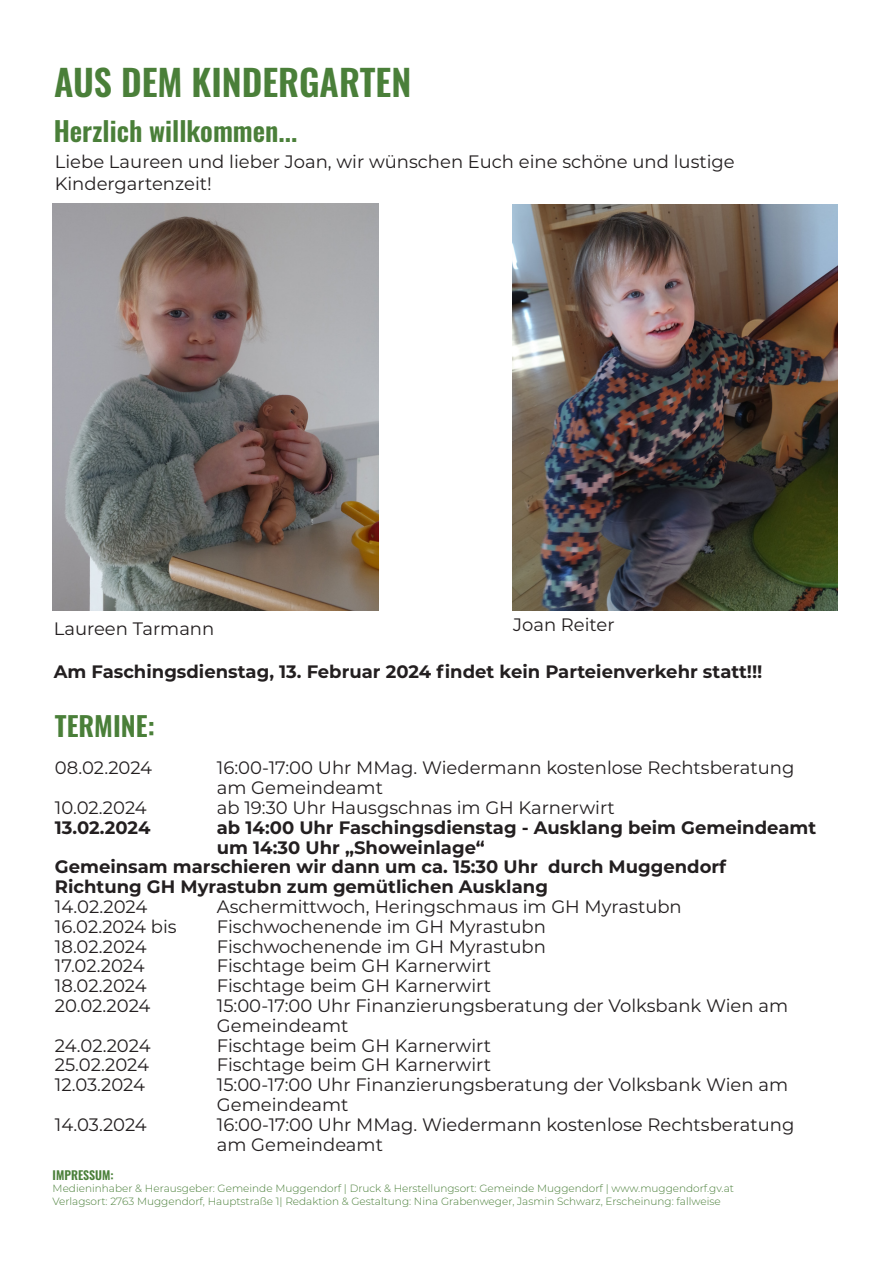
<style>
.page{position:relative;width:893px;height:1263px;background:#fff}
.page>*{position:absolute;margin:0;border:0;box-sizing:border-box;transform-origin:0 0}
.t1{font:600 36px "Oswald";color:#4a7f39}
.t2{font:600 27px "Oswald";color:#4a7f39}
.t3{font:18px/19.8px "Montserrat";color:#231f20}
.t4{font:700 18px "Montserrat";color:#231f20}
.t5{font:600 12px "Oswald";color:#4a7f39}
.t6{font:300 10.5px/12.6px "Montserrat";color:#4a7f39}
</style>
<div class="page">
<img style="left:512px;top:204px;width:326px;height:406px">
<img style="left:53px;top:204px;width:325px;height:406px">
<h1 class="t1" style="left:54px;top:63px;width:359px">AUS DEM KINDERGARTEN</h1>
<h2 class="t2" style="left:54px;top:116px;width:245px">Herzlich willkommen...</h2>
<p class="t3" style="left:55px;top:151px;width:681px;line-height:21.6px">Liebe Laureen und lieber Joan, wir wünschen Euch eine schöne und lustige<br>Kindergartenzeit!</p>
<p class="t3" style="left:54px;top:618px;width:162px">Laureen Tarmann</p>
<p class="t3" style="left:513px;top:614px;width:103px">Joan Reiter</p>
<p class="t4" style="left:54px;top:658px;width:710px">Am Faschingsdienstag, 13. Februar 2024 findet kein Parteienverkehr statt!!!</p>
<h2 class="t2" style="left:55px;top:712px;width:101px">TERMINE:</h2>
<p class="t3" style="left:55px;top:757px;width:99px">08.02.2024</p>
<p class="t3" style="left:217px;top:757px;width:579px">16:00-17:00 Uhr MMag. Wiedermann kostenlose Rechtsberatung am Gemeindeamt</p>
<p class="t3" style="left:55px;top:797px;width:93px">10.02.2024</p>
<p class="t3" style="left:217px;top:797px;width:399px">ab 19:30 Uhr Hausgschnas im GH Karnerwirt</p>
<p class="t4" style="left:55px;top:814px;width:97px">13.02.2024</p>
<p class="t4" style="left:217px;top:814px;width:601px">ab 14:00 Uhr Faschingsdienstag - Ausklang beim Gemeindeamt</p>
<p class="t4" style="left:217px;top:834px;width:269px">um 14:30 Uhr „Showeinlage“</p>
<p class="t4" style="left:55px;top:854px;width:673px">Gemeinsam marschieren wir dann um ca. 15:30 Uhr durch Muggendorf</p>
<p class="t4" style="left:55px;top:874px;width:495px">Richtung GH Myrastubn zum gemütlichen Ausklang</p>
<p class="t3" style="left:55px;top:896px;width:94px">14.02.2024</p>
<p class="t3" style="left:217px;top:896px;width:466px">Aschermittwoch, Heringschmaus im GH Myrastubn</p>
<p class="t3" style="left:55px;top:916px;width:123px">16.02.2024 bis</p>
<p class="t3" style="left:217px;top:916px;width:331px">Fischwochenende im GH Myrastubn</p>
<p class="t3" style="left:55px;top:936px;width:93px">18.02.2024</p>
<p class="t3" style="left:217px;top:936px;width:331px">Fischwochenende im GH Myrastubn</p>
<p class="t3" style="left:55px;top:955px;width:91px">17.02.2024</p>
<p class="t3" style="left:217px;top:955px;width:276px">Fischtage beim GH Karnerwirt</p>
<p class="t3" style="left:55px;top:975px;width:93px">18.02.2024</p>
<p class="t3" style="left:217px;top:975px;width:276px">Fischtage beim GH Karnerwirt</p>
<p class="t3" style="left:55px;top:995px;width:97px">20.02.2024</p>
<p class="t3" style="left:217px;top:995px;width:573px">15:00-17:00 Uhr Finanzierungsberatung der Volksbank Wien am<br>Gemeindeamt</p>
<p class="t3" style="left:55px;top:1035px;width:97px">24.02.2024</p>
<p class="t3" style="left:217px;top:1035px;width:276px">Fischtage beim GH Karnerwirt</p>
<p class="t3" style="left:55px;top:1054px;width:96px">25.02.2024</p>
<p class="t3" style="left:217px;top:1054px;width:276px">Fischtage beim GH Karnerwirt</p>
<p class="t3" style="left:55px;top:1074px;width:92px">12.03.2024</p>
<p class="t3" style="left:217px;top:1074px;width:573px">15:00-17:00 Uhr Finanzierungsberatung der Volksbank Wien am<br>Gemeindeamt</p>
<p class="t3" style="left:55px;top:1114px;width:93px">14.03.2024</p>
<p class="t3" style="left:217px;top:1114px;width:579px">16:00-17:00 Uhr MMag. Wiedermann kostenlose Rechtsberatung am Gemeindeamt</p>
<p class="t5" style="left:53px;top:1168px;width:63px">IMPRESSUM:</p>
<p class="t6" style="left:53px;top:1182px;width:683px">Medieninhaber &amp; Herausgeber: Gemeinde Muggendorf | Druck &amp; Herstellungsort: Gemeinde Muggendorf | www.muggendorf.gv.at<br>Verlagsort: 2763 Muggendorf, Hauptstraße 1| Redaktion &amp; Gestaltung: Nina Grabenweger, Jasmin Schwarz, Erscheinung: fallweise</p>
</div>
